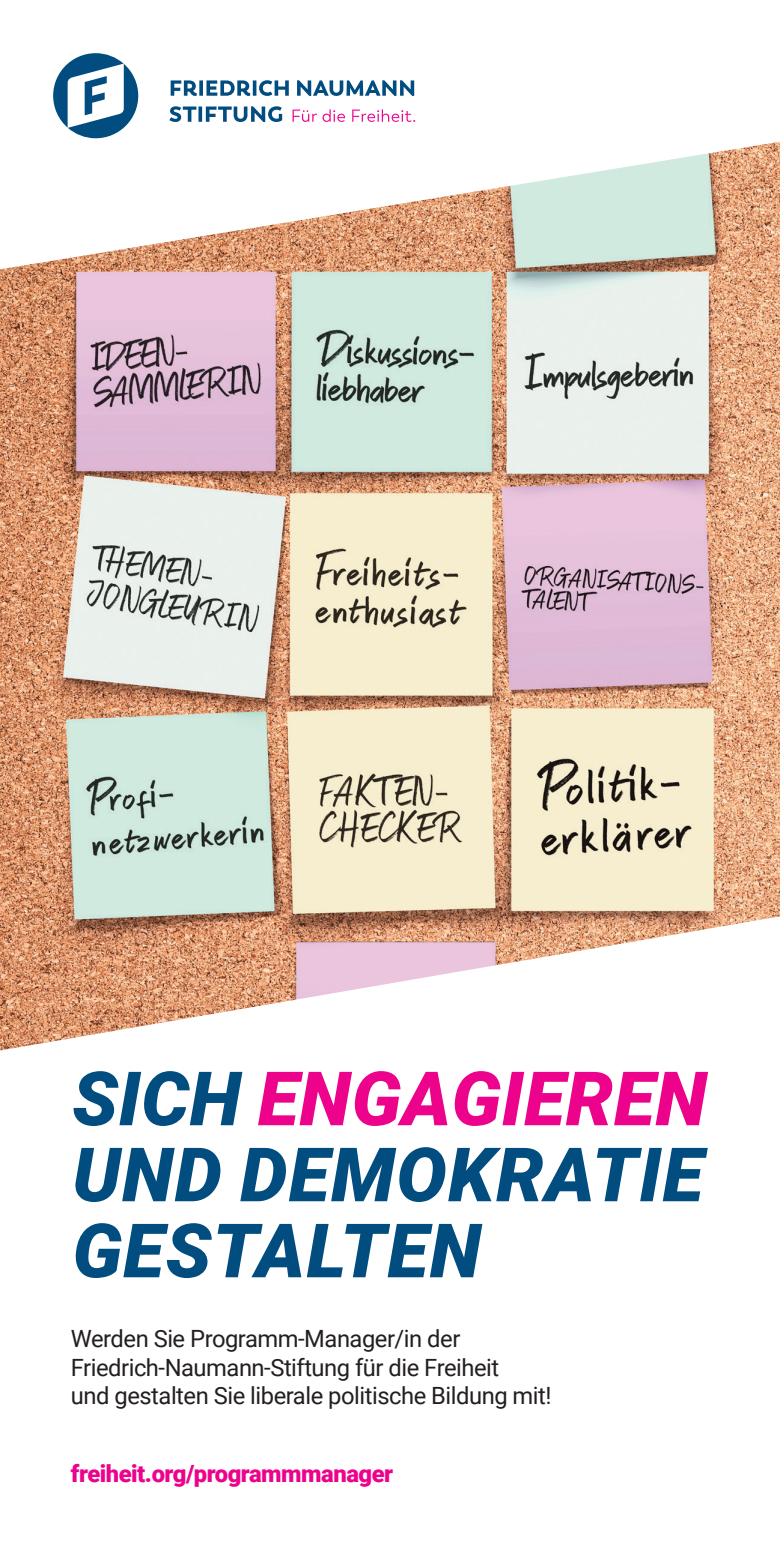
<style>
.page{position:relative;width:780px;height:1560px;background:#fff}
.page>*{position:absolute;margin:0;border:0;box-sizing:border-box;transform-origin:0 0}
.t1{font:italic 900 75px/76px "Roboto";letter-spacing:.015em;color:#014d80;text-align:justify}
.t2{font:23.75px/28.5px "Roboto";letter-spacing:-.02em;color:#231f20}
.t3{font:900 23.75px "Roboto";letter-spacing:-.02em;color:#ed028c}
.s1{color:#ed028c}
</style>
<div class="page">
<svg style="left:53px;top:53px;width:85px;height:85px"></svg>
<svg style="left:292px;top:109px;width:123px;height:13px"></svg>
<svg style="left:169px;top:106px;width:113px;height:16px"></svg>
<svg style="left:171px;top:80px;width:243px;height:16px"></svg>
<img style="left:0;top:142px;width:780px;height:908px">
<h1 class="t1" style="left:72px;top:1057px;width:636px">SICH <span class="s1">ENGAGIEREN </span>UND DEMOKRATIE GESTALTEN</h1>
<p class="t2" style="left:71px;top:1323px;width:482px">Werden Sie Programm-Manager/in der<br>Friedrich-Naumann-Stiftung für die Freiheit<br>und gestalten Sie liberale politische Bildung mit!</p>
<p class="t3" style="left:71px;top:1456px;width:324px">freiheit.org/programmmanager</p>
</div>
